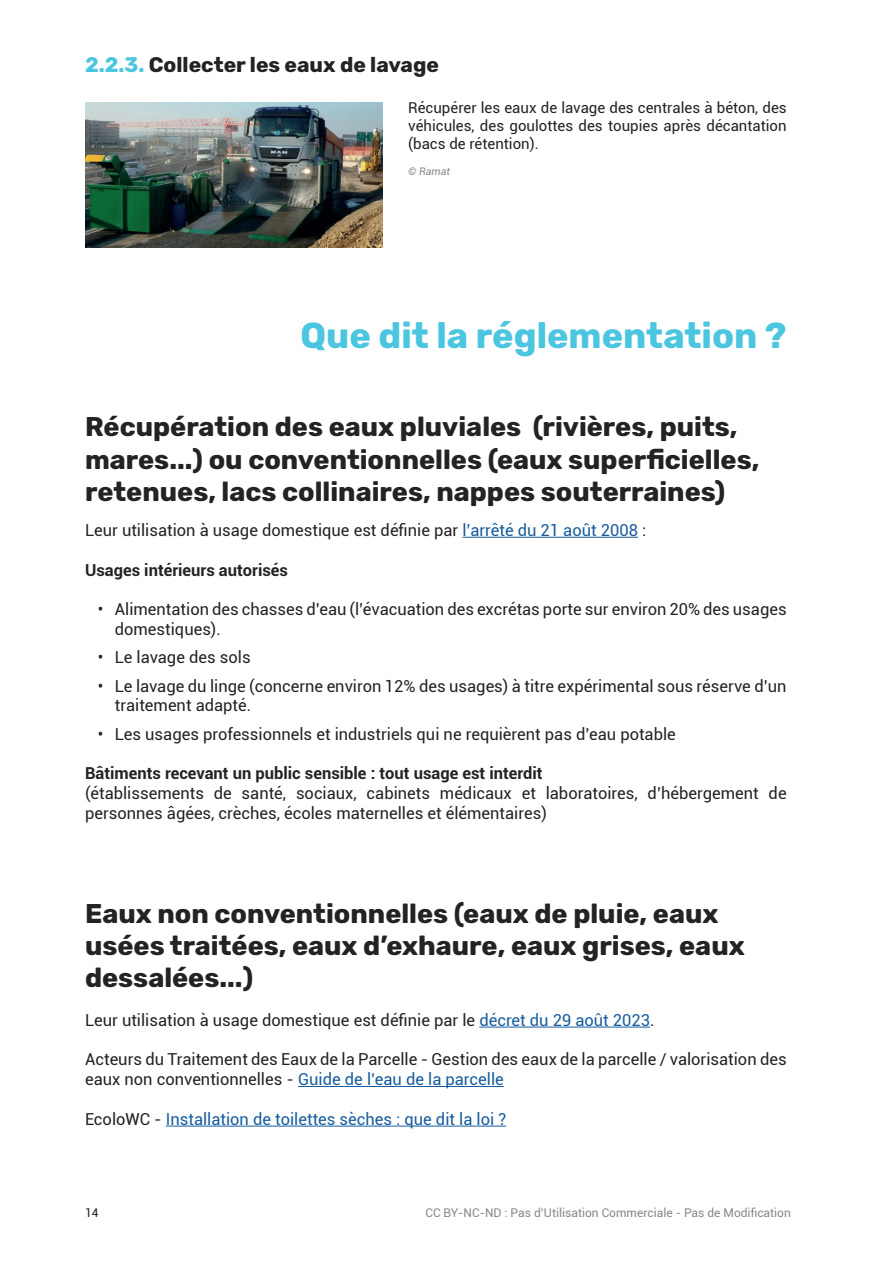
<style>
.page{position:relative;width:893px;height:1263px;background:#fff}
.page>*{position:absolute;margin:0;border:0;box-sizing:border-box;transform-origin:0 0}
.t1{font:700 36px "Rubik";color:#4cc6e0}
.t2{font:700 27px/32.4px "Rubik";color:#242322}
.t3{font:700 21px "Rubik";color:#242322}
.t4{font:16.5px/19.8px "Roboto";color:#242322}
.t5{font:700 16.5px "Roboto";color:#242322}
.t6{font:16.5px "Roboto";color:#175d9e}
.t7{font:15px/18px "Roboto";color:#242322;text-align:justify}
.t8{font:12px "Roboto";color:#84898b}
.t9{font:12px "Roboto";color:#242322}
.t10{font:italic 10.5px "Roboto";color:#84898b}
.s1{color:#4cc6e0}
.s2{color:#175d9e}
.s3{color:#242322}
</style>
<div class="page">
<hr style="left:462px;top:537px;width:176px;height:1px;background:#175d9e">
<hr style="left:479px;top:1027px;width:171px;height:1px;background:#175d9e">
<hr style="left:298px;top:1086px;width:206px;height:1px;background:#175d9e">
<hr style="left:166px;top:1126px;width:340px;height:1px;background:#175d9e">
<img style="left:85px;top:102px;width:298px;height:146px">
<p class="t3" style="left:85px;top:52px;width:355px"><span class="s1">2.2.3.</span> Collecter les eaux de lavage</p>
<p class="t7" style="left:408px;top:98px;width:380px">Récupérer les eaux de lavage des centrales à béton, des véhicules, des goulottes des toupies après décantation (bacs de rétention).</p>
<p class="t10" style="left:408px;top:164px;width:43px">© Ramat</p>
<h1 class="t1" style="left:301px;top:314px;width:488px">Que dit la réglementation ?</h1>
<h2 class="t2" style="left:85px;top:411px;width:676px">Récupération des eaux pluviales (rivières, puits, mares...) ou conventionnelles (eaux superficielles, retenues, lacs collinaires, nappes souterraines)</h2>
<p class="t4" style="left:85px;top:520px;width:563px">Leur utilisation à usage domestique est définie par <span class="s2">l’arrêté du 21 août 2008</span> :</p>
<p class="t5" style="left:85px;top:558px;width:205px">Usages intérieurs autorisés</p>
<p class="t4" style="left:115px;top:599px;width:673px;text-indent:-17px">• Alimentation des chasses d’eau (l’évacuation des excrétas porte sur environ 20% des usages domestiques).</p>
<p class="t4" style="left:98px;top:647px;width:154px">• Le lavage des sols</p>
<p class="t4" style="left:115px;top:675px;width:673px;text-indent:-17px">• Le lavage du linge (concerne environ 12% des usages) à titre expérimental sous réserve d’un traitement adapté.</p>
<p class="t4" style="left:98px;top:723px;width:580px">• Les usages professionnels et industriels qui ne requièrent pas d’eau potable</p>
<p class="t5" style="left:85px;top:762px;width:459px">Bâtiments recevant un public sensible : tout usage est interdit</p>
<p class="t4" style="left:85px;top:783px;width:703px">(établissements de santé, sociaux, cabinets médicaux et laboratoires, d’hébergement de personnes âgées, crèches, écoles maternelles et élémentaires)</p>
<h2 class="t2" style="left:85px;top:898px;width:661px">Eaux non conventionnelles (eaux de pluie, eaux usées traitées, eaux d’exhaure, eaux grises, eaux dessalées...)</h2>
<p class="t4" style="left:85px;top:1009px;width:571px">Leur utilisation à usage domestique est définie par le <span class="s2">décret du 29 août 2023</span>.</p>
<p class="t4" style="left:85px;top:1049px;width:703px">Acteurs du Traitement des Eaux de la Parcelle - Gestion des eaux de la parcelle / valorisation des eaux non conventionnelles - <span class="s2">Guide de l’eau de la parcelle</span></p>
<p class="t6" style="left:85px;top:1107px;width:423px"><span class="s3">EcoloWC -</span> Installation de toilettes sèches : que dit la loi ?</p>
<p class="t9" style="left:85px;top:1204px;width:15px">14</p>
<p class="t8" style="left:425px;top:1204px;width:367px">CC BY-NC-ND : Pas d’Utilisation Commerciale - Pas de Modification</p>
</div>
